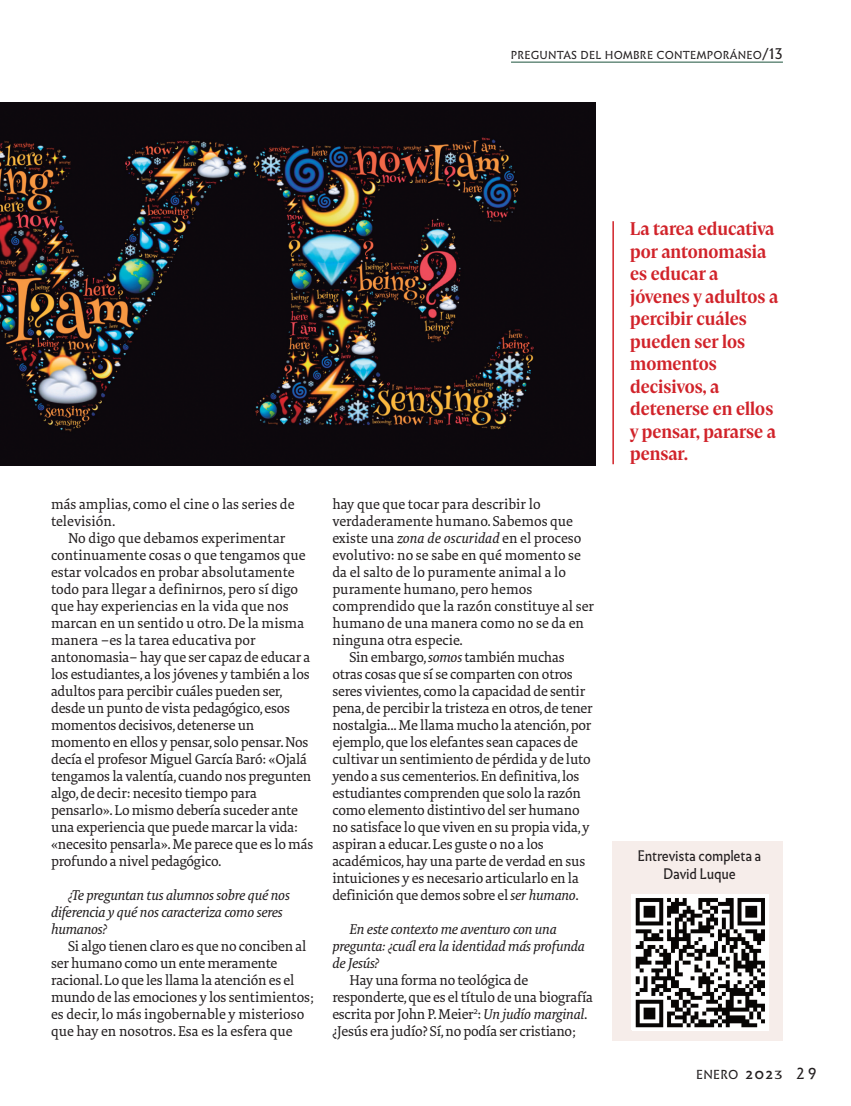
<style>
.page{position:relative;width:851px;height:1106px;background:#fff}
.page>*{position:absolute;margin:0;border:0;box-sizing:border-box;transform-origin:0 0}
.t1{font:600 18px/22.5px "Damien Display";color:#d1232a}
.t2{font:14.7px/17px "Tundra Pro";letter-spacing:-.015em;color:#231f20}
.t3{font:italic 14.7px/17px "Tundra Pro";letter-spacing:-.015em;color:#231f20}
.t4{font:14.25px/17.4px "Infini";letter-spacing:-.02em;color:#231f20;text-align:center;scale:.94 1}
.t5{font:12.15px "Infini";letter-spacing:.02em;color:#231f20}
.t6{font:10.8px "Infini";letter-spacing:.02em;color:#231f20}
.s1{font-size:14.4px}
.s2{font-style:italic}
.s3{font-size:16.2px}
.s4{font-size:10.95px}
.s5{font-size:15px}
</style>
<div class="page">
<hr style="left:511px;top:61px;width:271px;height:2px;background:#698d7e">
<div style="left:612px;top:841px;width:170px;height:199px;background:#f6edea"></div>
<div style="left:631px;top:894px;width:138px;height:136px;background:#fff"></div>
<img style="left:635px;top:898px;width:130px;height:130px">
<img style="left:0;top:102px;width:595px;height:363px">
<hr style="left:612px;top:221px;width:1px;height:243px;background:#d1232a">
<p class="t6" style="left:511px;top:51px;width:273px">PREGUNTAS DEL HOMBRE CONTEMPORÁNEO<span class="s1">/13</span></p>
<p class="t2" style="left:51px;top:496px;width:245px">más amplias, como el cine o las series de televisión.</p>
<p class="t2" style="left:51px;top:530px;width:264px;text-indent:17px">No digo que debamos experimentar continuamente cosas o que tengamos que estar volcados en probar absolutamente todo para llegar a definirnos,pero sí digo que hay experiencias en la vida que nos marcan en un sentido u otro.De la misma manera –es la tarea educativa por antonomasia– hay que ser capaz de educar a los estudiantes,a los jóvenes y también a los adultos para percibir cuáles pueden ser, desde un punto de vista pedagógico,esos momentos decisivos,detenerse un momento en ellos y pensar,solo pensar.Nos decía el profesor Miguel García Baró: «Ojalá tengamos la valentía,cuando nos pregunten algo,de decir: necesito tiempo para pensarlo».Lo mismo debería suceder ante una experiencia que puede marcar la vida: «necesito pensarla».Me parece que es lo más profundo a nivel pedagógico.</p>
<p class="t3" style="left:51px;top:887px;width:240px;text-indent:17px">¿Te preguntan tus alumnos sobre qué nos diferencia y qué nos caracteriza como seres humanos?</p>
<p class="t2" style="left:51px;top:938px;width:265px;text-indent:17px">Si algo tienen claro es que no conciben al ser humano como un ente meramente racional.Lo que les llama la atención es el mundo de las emociones y los sentimientos; es decir,lo más ingobernable y misterioso que hay en nosotros.Esa es la esfera que</p>
<p class="t2" style="left:332px;top:496px;width:210px">hay que que tocar para describir lo</p>
<p class="t2" style="left:332px;top:513px;width:242px">verdaderamente humano. Sabemos que</p>
<p class="t2" style="left:332px;top:530px;width:250px">existe una <span class="s2">zona de oscuridad</span> en el proceso</p>
<p class="t2" style="left:332px;top:547px;width:250px">evolutivo: no se sabe en qué momento se</p>
<p class="t2" style="left:332px;top:564px;width:235px">da el salto de lo puramente animal a lo</p>
<p class="t2" style="left:332px;top:581px;width:201px">puramente humano,pero hemos</p>
<p class="t2" style="left:332px;top:598px;width:263px">comprendido que la razón constituye al ser</p>
<p class="t2" style="left:332px;top:615px;width:253px">humano de una manera como no se da en</p>
<p class="t2" style="left:332px;top:632px;width:132px">ninguna otra especie.</p>
<p class="t2" style="left:349px;top:649px;width:217px">Sin embargo,<span class="s2">somos</span> también muchas</p>
<p class="t2" style="left:332px;top:666px;width:242px">otras cosas que sí se comparten con otros</p>
<p class="t2" style="left:332px;top:683px;width:254px">seres vivientes,como la capacidad de sentir</p>
<p class="t2" style="left:332px;top:700px;width:262px">pena,de percibir la tristeza en otros,de tener</p>
<p class="t2" style="left:332px;top:717px;width:260px">nostalgia...Me llama mucho la atención,por</p>
<p class="t2" style="left:332px;top:734px;width:247px">ejemplo,que los elefantes sean capaces de</p>
<p class="t2" style="left:332px;top:751px;width:260px">cultivar un sentimiento de pérdida y de luto</p>
<p class="t2" style="left:332px;top:768px;width:249px">yendo a sus cementerios.En definitiva,los</p>
<p class="t2" style="left:332px;top:785px;width:250px">estudiantes comprenden que solo la razón</p>
<p class="t2" style="left:332px;top:802px;width:249px">como elemento distintivo del ser humano</p>
<p class="t2" style="left:332px;top:819px;width:258px">no satisface lo que viven en su propia vida,y</p>
<p class="t2" style="left:332px;top:836px;width:213px">aspiran a educar.Les guste o no a los</p>
<p class="t2" style="left:332px;top:853px;width:254px">académicos,hay una parte de verdad en sus</p>
<p class="t2" style="left:332px;top:870px;width:248px">intuiciones y es necesario articularlo en la</p>
<p class="t2" style="left:332px;top:887px;width:248px">definición que demos sobre el <span class="s2">ser humano</span>.</p>
<p class="t3" style="left:332px;top:921px;width:254px;text-indent:17px">En este contexto me aventuro con una pregunta: ¿cuál era la identidad más profunda de Jesús?</p>
<p class="t2" style="left:332px;top:972px;width:262px;text-indent:17px">Hay una forma no teológica de responderte,que es el título de una biografía escrita por John P.Meier<sup>2</sup>: <span class="s2">Un judío marginal</span>. ¿Jesús era judío? Sí,no podía ser cristiano;</p>
<p class="t1" style="left:630px;top:219px;width:149px">La tarea educativa por antonomasia es educar a jóvenes y adultos a percibir cuáles pueden ser los momentos decisivos, a detenerse en ellos y pensar, pararse a pensar.</p>
<p class="t4" style="left:637px;top:849px;width:133px">Entrevista completa a<br>David Luque</p>
<p class="t5" style="left:696px;top:1069px;width:122px">ENERO <span class="s3">202</span><span class="s4">3</span> <span class="s5">2 9</span></p>
</div>
